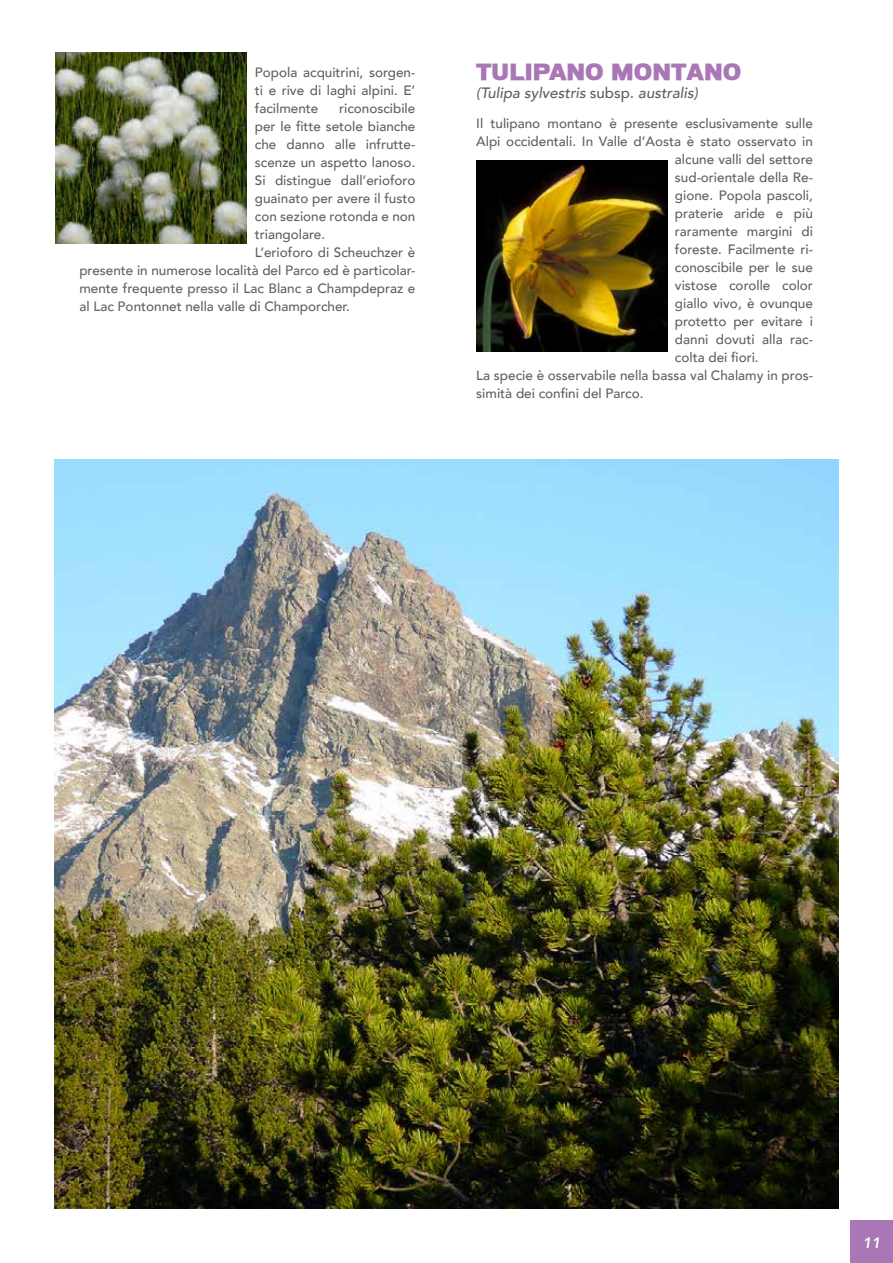
<style>
.page{position:relative;width:893px;height:1263px;background:#fff}
.page>*{position:absolute;margin:0;border:0;box-sizing:border-box;transform-origin:0 0}
.t1{font:21px "Macromedia";color:#a977b5}
.t2{font:italic 500 15px "Avenir";color:#5f6358}
.t3{font:italic 800 15px "Avenir";color:#fff}
.t4{font:500 13.5px/18px "Avenir";color:#5f6358;text-align:justify}
.s1{font-style:normal}
</style>
<div class="page">
<img style="left:55px;top:52px;width:192px;height:191px">
<img style="left:476px;top:161px;width:192px;height:191px">
<img style="left:54px;top:459px;width:785px;height:750px">
<div style="left:850px;top:1220px;width:43px;height:43px;background:#a977b5"></div>
<p class="t4" style="left:255px;top:62px;width:162px">Popola acquitrini, sorgen&shy;ti e rive di laghi alpini. E’ facilmente</p>
<p class="t4" style="left:339px;top:98px;width:78px">riconoscibile</p>
<p class="t4" style="left:255px;top:116px;width:162px">per le fitte setole bianche</p>
<p class="t4" style="left:255px;top:134px;width:162px">che danno alle infrutte-</p>
<p class="t4" style="left:255px;top:152px;width:162px">scenze un aspetto lanoso.</p>
<p class="t4" style="left:255px;top:170px;width:162px">Si distingue dall’erioforo</p>
<p class="t4" style="left:255px;top:188px;width:162px">guainato per avere il fusto</p>
<p class="t4" style="left:255px;top:206px;width:162px">con sezione rotonda e non</p>
<p class="t4" style="left:255px;top:224px;width:72px">triangolare.</p>
<p class="t4" style="left:255px;top:242px;width:162px">L’erioforo di Scheuchzer è</p>
<p class="t4" style="left:79px;top:260px;width:338px">presente in numerose località del Parco ed è particolar-</p>
<p class="t4" style="left:79px;top:278px;width:338px">mente frequente presso il Lac Blanc a Champdepraz e</p>
<p class="t4" style="left:79px;top:296px;width:272px">al Lac Pontonnet nella valle di Champorcher.</p>
<h1 class="t1" style="left:476px;top:59px;width:266px">TULIPANO MONTANO</h1>
<p class="t2" style="left:476px;top:83px;width:223px">(Tulipa sylvestris <span class="s1">subsp</span>. australis)</p>
<p class="t4" style="left:476px;top:113px;width:338px">Il tulipano montano è presente esclusivamente sulle</p>
<p class="t4" style="left:476px;top:131px;width:338px">Alpi occidentali. In Valle d’Aosta è stato osservato in</p>
<p class="t4" style="left:675px;top:149px;width:139px">alcune valli del settore</p>
<p class="t4" style="left:675px;top:167px;width:139px">sud-orientale della Re-</p>
<p class="t4" style="left:675px;top:185px;width:139px">gione. Popola pascoli,</p>
<p class="t4" style="left:675px;top:203px;width:139px">praterie aride e più</p>
<p class="t4" style="left:675px;top:221px;width:140px">raramente margini di</p>
<p class="t4" style="left:675px;top:239px;width:139px">foreste. Facilmente ri-</p>
<p class="t4" style="left:675px;top:257px;width:139px">conoscibile per le sue</p>
<p class="t4" style="left:675px;top:275px;width:139px">vistose corolle color</p>
<p class="t4" style="left:675px;top:293px;width:139px">giallo vivo, è ovunque</p>
<p class="t4" style="left:675px;top:311px;width:140px">protetto per evitare i</p>
<p class="t4" style="left:675px;top:329px;width:139px">danni dovuti alla rac-</p>
<p class="t4" style="left:675px;top:347px;width:85px">colta dei fiori.</p>
<p class="t4" style="left:476px;top:365px;width:338px">La specie è osservabile nella bassa val Chalamy in pros-</p>
<p class="t4" style="left:476px;top:383px;width:169px">simità dei confini del Parco.</p>
<p class="t3" style="left:863px;top:1233px;width:19px">11</p>
</div>
